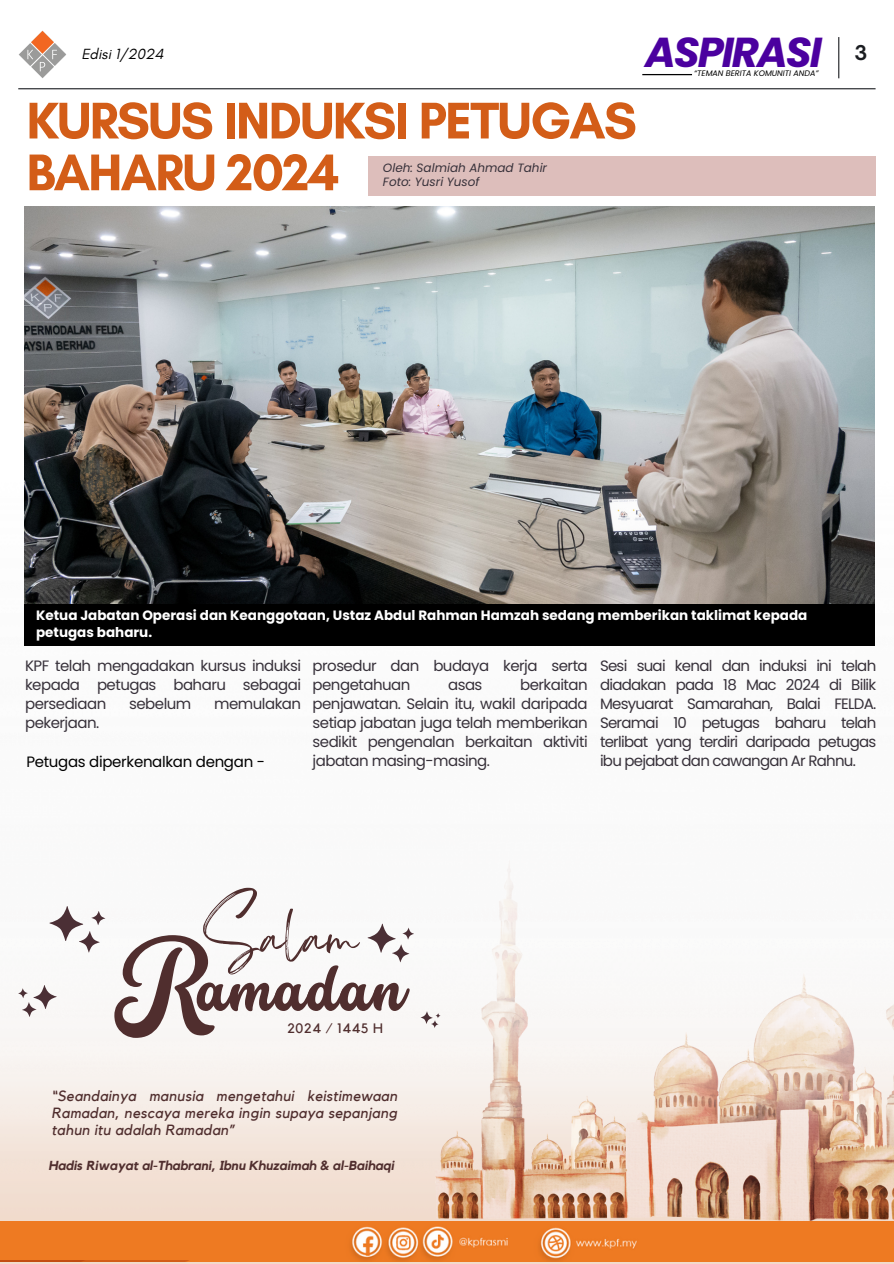
<style>
.page{position:relative;width:894px;height:1264px;background:#fff}
.page>*{position:absolute;margin:0;border:0;box-sizing:border-box;transform-origin:0 0}
.t1{font:800 106.65px "Stars Love Bottom";color:#502e2e}
.t2{font:800 60.45px "Stars Love Bottom";color:#502e2e}
.t3{font:700 52.5px/51.8px "Glacial Indifference";letter-spacing:-.035em;color:#d35d18}
.t4{font:51.15px "Sisterhood";color:#502e2e}
.t5{font:italic 700 41.7px "Poppins";letter-spacing:-.05em;color:#4b009f}
.t6{font:700 19.5px "Open Sauce One";color:#1b1d21}
.t7{font:15px/19.2px "Poppins";letter-spacing:-.035em;color:#37313a;text-align:justify}
.t8{font:15px "Poppins";letter-spacing:-.02em;color:#000}
.t9{font:italic 15px "Glacial Indifference";color:#000}
.t10{font:italic 14.7px/16.8px "Kollektif";letter-spacing:.02em;color:#502e2e;text-align:justify}
.t11{font:13.65px "Kollektif";letter-spacing:.045em;color:#502e2e}
.t12{font:700 13.5px/16.8px "Poppins";color:#fff}
.t13{font:italic 700 13.05px "Kollektif";color:#502e2e}
.t14{font:italic 12px "Poppins";color:#37313a}
.t15{font:italic 7.95px "Poppins";color:#000}
</style>
<div class="page">
<hr style="left:838px;top:37px;width:1px;height:41px;background:#1b1d21">
<hr style="left:18px;top:88px;width:857px;height:1px;background:#1b1d21">
<hr style="left:642px;top:74px;width:49px;height:1px;background:#000">
<img style="left:19px;top:30px;width:47px;height:48px">
<img style="left:435px;top:858px;width:458px;height:363px">
<img style="left:0;top:1221px;width:659px;height:40px">
<div style="left:659px;top:1221px;width:234px;height:40px;background:#ee7a22"></div>
<div style="left:0;top:1221px;width:343px;height:39px;background:#ee7a22"></div>
<svg style="left:420px;top:1011px;width:20px;height:16px"></svg>
<svg style="left:367px;top:923px;width:47px;height:39px"></svg>
<svg style="left:18px;top:985px;width:39px;height:31px"></svg>
<svg style="left:49px;top:906px;width:56px;height:46px"></svg>
<div style="left:368px;top:156px;width:506px;height:40px;background:#ddbebb"></div>
<img style="left:25px;top:207px;width:849px;height:396px">
<div style="left:25px;top:603px;width:849px;height:42px;background:#000"></div>
<p class="t5" style="left:645px;top:23px;width:178px">ASPIRASI</p>
<h6 class="t15" style="left:694px;top:68px;width:126px">“TEMAN BERITA KOMUNITI ANDA”</h6>
<h6 class="t9" style="left:81px;top:45px;width:84px">Edisi 1/2024</h6>
<h6 class="t6" style="left:854px;top:41px;width:14px">3</h6>
<h3 class="t3" style="left:26px;top:94px;width:612px">KURSUS INDUKSI PETUGAS<br>BAHARU 2024</h3>
<p class="t14" style="left:383px;top:160px;width:166px">Oleh: Salmiah Ahmad Tahir</p>
<p class="t14" style="left:383px;top:174px;width:98px">Foto: Yusri Yusof</p>
<p class="t12" style="left:36px;top:607px;width:772px">Ketua Jabatan Operasi dan Keanggotaan, Ustaz Abdul Rahman Hamzah sedang memberikan taklimat kepada petugas baharu.</p>
<p class="t7" style="left:25px;top:655px;width:277px">KPF telah mengadakan kursus induksi kepada petugas baharu sebagai persediaan</p>
<h3 class="t7" style="left:312px;top:655px;width:276px">prosedur dan budaya kerja serta pengetahuan</h3>
<p class="t7" style="left:600px;top:655px;width:278px">Sesi suai kenal dan induksi ini telah diadakan pada 18 Mac 2024 di Bilik Mesyuarat Samarahan, Balai FELDA.<br>Seramai 10 petugas baharu telah terlibat yang terdiri daripada petugas</p>
<h3 class="t7" style="left:312px;top:675px;width:276px;text-indent:207px">berkaitan penjawatan. Selain itu, wakil daripada setiap jabatan juga telah memberikan sedikit pengenalan berkaitan aktiviti jabatan masing-masing.</h3>
<h3 class="t7" style="left:448px;top:675px;width:36px">asas</h3>
<p class="t7" style="left:129px;top:694px;width:64px">sebelum</p>
<p class="t7" style="left:214px;top:694px;width:88px">memulakan</p>
<p class="t7" style="left:25px;top:713px;width:76px">pekerjaan.</p>
<p class="t8" style="left:26px;top:751px;width:240px">Petugas diperkenalkan dengan -</p>
<p class="t7" style="left:600px;top:751px;width:257px">ibu pejabat dan cawangan Ar Rahnu.</p>
<p class="t4" style="left:204px;top:924px;width:154px">Salam</p>
<p class="t1" style="left:114px;top:931px;width:103px">R</p>
<p class="t2" style="left:197px;top:954px;width:209px">amadan</p>
<h6 class="t11" style="left:287px;top:1022px;width:97px">2024 / 1445 H</h6>
<h1 class="t10" style="left:52px;top:1087px;width:347px">“Seandainya manusia mengetahui keistimewaan Ramadan, nescaya mereka ingin supaya sepanjang tahun itu adalah Ramadan”</h1>
<h5 class="t13" style="left:48px;top:1159px;width:347px">Hadis Riwayat al-Thabrani, Ibnu Khuzaimah &amp; al-Baihaqi</h5>
</div>
